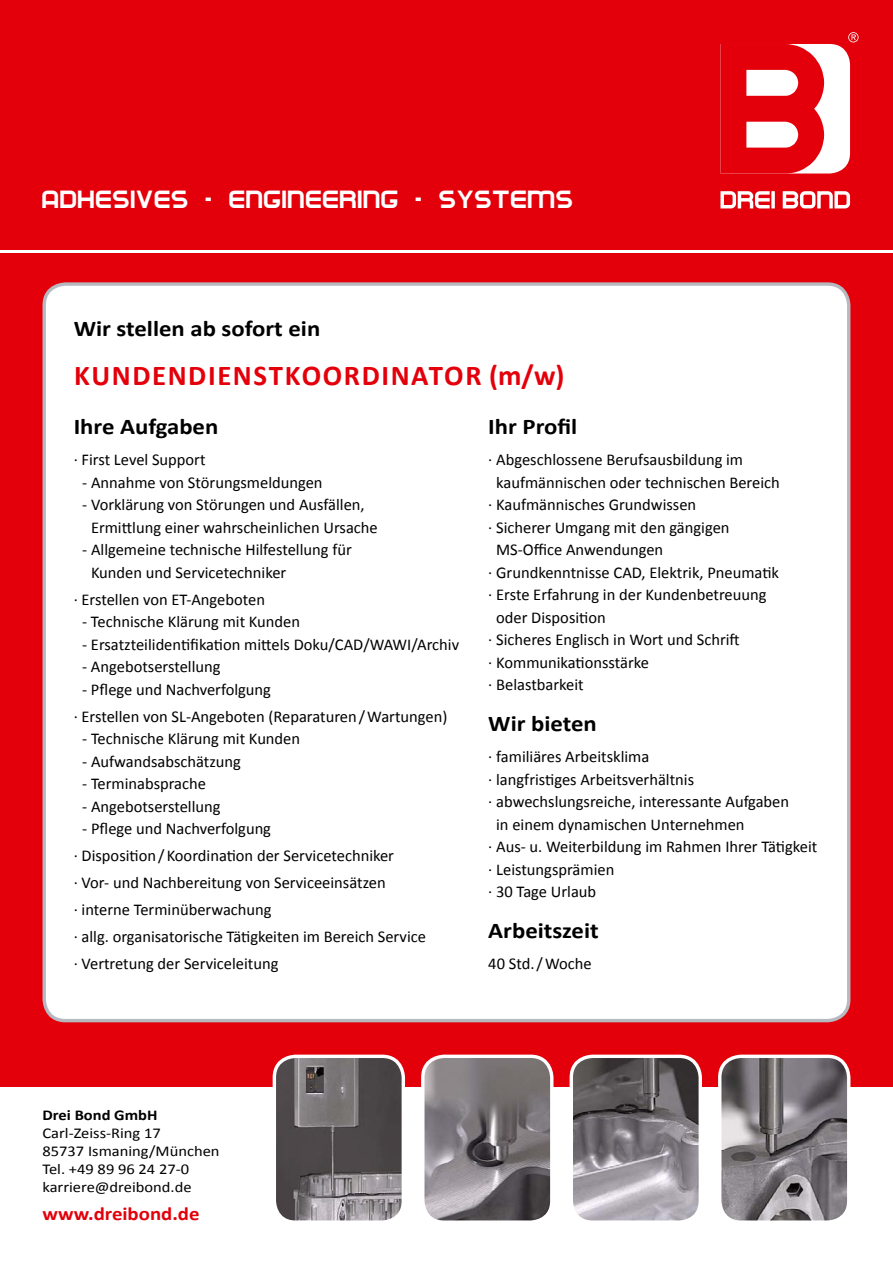
<style>
.page{position:relative;width:893px;height:1263px;background:#fff}
.page>*{position:absolute;margin:0;border:0;box-sizing:border-box;transform-origin:0 0}
.t1{font:700 28.8px "Calibri";letter-spacing:.055em;color:#e3000b}
.t2{font:24.9px "Empire Builder";letter-spacing:.02em;color:#fff}
.t3{font:700 22.5px "Calibri";color:#000;scale:1.1 1}
.t4{font:700 18.9px "Calibri";color:#e3000b;scale:1.1 1}
.t5{font:16.5px/27px "Calibri";color:#000}
.t6{font:15px/18px "Calibri";color:#000;scale:1.1 1}
.t7{font:700 15px "Calibri";color:#000;scale:1.1 1}
</style>
<div class="page">
<div style="left:0;top:253px;width:893px;height:834px;background:#e3000b"></div>
<div style="left:0;top:0;width:893px;height:250px;background:#e3000b"></div>
<svg style="left:720px;top:191px;width:130px;height:17px"></svg>
<svg style="left:720px;top:32px;width:138px;height:141px"></svg>
<img style="left:571px;top:1058px;width:127px;height:162px">
<div style="left:570px;top:1054px;width:132px;height:170px;border:3px solid #fff;border-radius:21px"></div>
<img style="left:722px;top:1058px;width:125px;height:162px">
<div style="left:718px;top:1054px;width:132px;height:170px;border:3px solid #fff;border-radius:21px"></div>
<img style="left:425px;top:1058px;width:125px;height:162px">
<div style="left:421px;top:1054px;width:132px;height:170px;border:3px solid #fff;border-radius:21px"></div>
<img style="left:276px;top:1058px;width:125px;height:162px">
<div style="left:273px;top:1054px;width:132px;height:170px;border:3px solid #fff;border-radius:21px"></div>
<div style="left:44px;top:284px;width:805px;height:736px;background:#fff;border-radius:21px"></div>
<div style="left:43px;top:282px;width:807px;height:740px;border:3px solid #b7b9c1;border-radius:21px"></div>
<h2 class="t2" style="left:43px;top:186px;width:533px">ADHESIVES - ENGiNEERING - SYSTEMS</h2>
<h3 class="t3" style="left:74px;top:314px;width:226px">Wir stellen ab sofort ein</h3>
<h1 class="t1" style="left:74px;top:358px;width:492px">KUNDENDIENSTKOORDINATOR (m/w)</h1>
<h3 class="t3" style="left:74px;top:412px;width:133px">Ihre Aufgaben</h3>
<p class="t5" style="left:74px;top:445px;width:133px">· First Level Support</p>
<p class="t5" style="left:82px;top:468px;width:242px">- Annahme von Störungsmeldungen</p>
<p class="t5" style="left:91px;top:493px;width:288px;line-height:22.5px;text-indent:-9px">- Vorklärung von Störungen und Ausfällen,<br>Ermittlung einer wahrscheinlichen Ursache</p>
<p class="t5" style="left:91px;top:538px;width:262px;line-height:22.5px;text-indent:-9px">- Allgemeine technische Hilfestellung für<br>Kunden und Servicetechniker</p>
<p class="t5" style="left:74px;top:585px;width:193px">· Erstellen von ET-Angeboten</p>
<p class="t5" style="left:82px;top:607px;width:219px">- Technische Klärung mit Kunden</p>
<p class="t5" style="left:82px;top:630px;width:378px">- Ersatzteilidentifikation mittels Doku/CAD/WAWI/Archiv</p>
<p class="t5" style="left:82px;top:652px;width:140px">- Angebotserstellung</p>
<p class="t5" style="left:74px;top:675px;width:375px;text-indent:8px">- Pflege und Nachverfolgung<br>· Erstellen von SL-Angeboten (Reparaturen/Wartungen)</p>
<p class="t5" style="left:82px;top:724px;width:219px">- Technische Klärung mit Kunden</p>
<p class="t5" style="left:82px;top:747px;width:160px">- Aufwandsabschätzung</p>
<p class="t5" style="left:82px;top:769px;width:125px">- Terminabsprache</p>
<p class="t5" style="left:82px;top:792px;width:140px">- Angebotserstellung</p>
<p class="t5" style="left:74px;top:814px;width:354px;text-indent:8px">- Pflege und Nachverfolgung<br>· Disposition/Koordination der Servicetechniker<br>· Vor- und Nachbereitung von Serviceeinsätzen<br>· interne Terminüberwachung<br>· allg. organisatorische Tätigkeiten im Bereich Service · Vertretung der Serviceleitung</p>
<h3 class="t3" style="left:488px;top:412px;width:82px">Ihr Profil</h3>
<p class="t5" style="left:488px;top:445px;width:256px">· Abgeschlossene Berufsausbildung im</p>
<p class="t5" style="left:496px;top:468px;width:285px">kaufmännischen oder technischen Bereich</p>
<p class="t5" style="left:488px;top:490px;width:209px">· Kaufmännisches Grundwissen</p>
<p class="t5" style="left:488px;top:513px;width:243px">· Sicherer Umgang mit den gängigen</p>
<p class="t5" style="left:496px;top:535px;width:168px">MS-Office Anwendungen</p>
<p class="t5" style="left:488px;top:558px;width:292px">· Grundkenntnisse CAD, Elektrik, Pneumatik</p>
<p class="t5" style="left:488px;top:580px;width:280px">· Erste Erfahrung in der Kundenbetreuung</p>
<p class="t5" style="left:496px;top:603px;width:111px">oder Disposition</p>
<p class="t5" style="left:488px;top:625px;width:253px">· Sicheres Englisch in Wort und Schrift</p>
<p class="t5" style="left:488px;top:648px;width:162px">· Kommunikationsstärke</p>
<p class="t5" style="left:488px;top:670px;width:97px">· Belastbarkeit</p>
<h3 class="t3" style="left:488px;top:709px;width:100px">Wir bieten</h3>
<p class="t5" style="left:488px;top:742px;width:162px">· familiäres Arbeitsklima</p>
<p class="t5" style="left:488px;top:765px;width:207px">· langfristiges Arbeitsverhältnis</p>
<p class="t5" style="left:488px;top:787px;width:302px">· abwechslungsreiche, interessante Aufgaben</p>
<p class="t5" style="left:496px;top:810px;width:250px">in einem dynamischen Unternehmen</p>
<p class="t5" style="left:488px;top:832px;width:331px">· Aus- u. Weiterbildung im Rahmen Ihrer Tätigkeit</p>
<p class="t5" style="left:488px;top:855px;width:128px">· Leistungsprämien</p>
<p class="t5" style="left:488px;top:877px;width:109px">· 30 Tage Urlaub</p>
<h3 class="t3" style="left:488px;top:916px;width:102px">Arbeitszeit</h3>
<p class="t5" style="left:488px;top:949px;width:105px">40 Std./Woche</p>
<p class="t7" style="left:43px;top:1105px;width:106px">Drei Bond GmbH</p>
<p class="t6" style="left:43px;top:1123px;width:162px">Carl-Zeiss-Ring 17<br>85737 Ismaning/München<br>Tel. +49 89 96 24 27-0 karriere@dreibond.de</p>
<p class="t4" style="left:43px;top:1202px;width:144px">www.dreibond.de</p>
</div>
